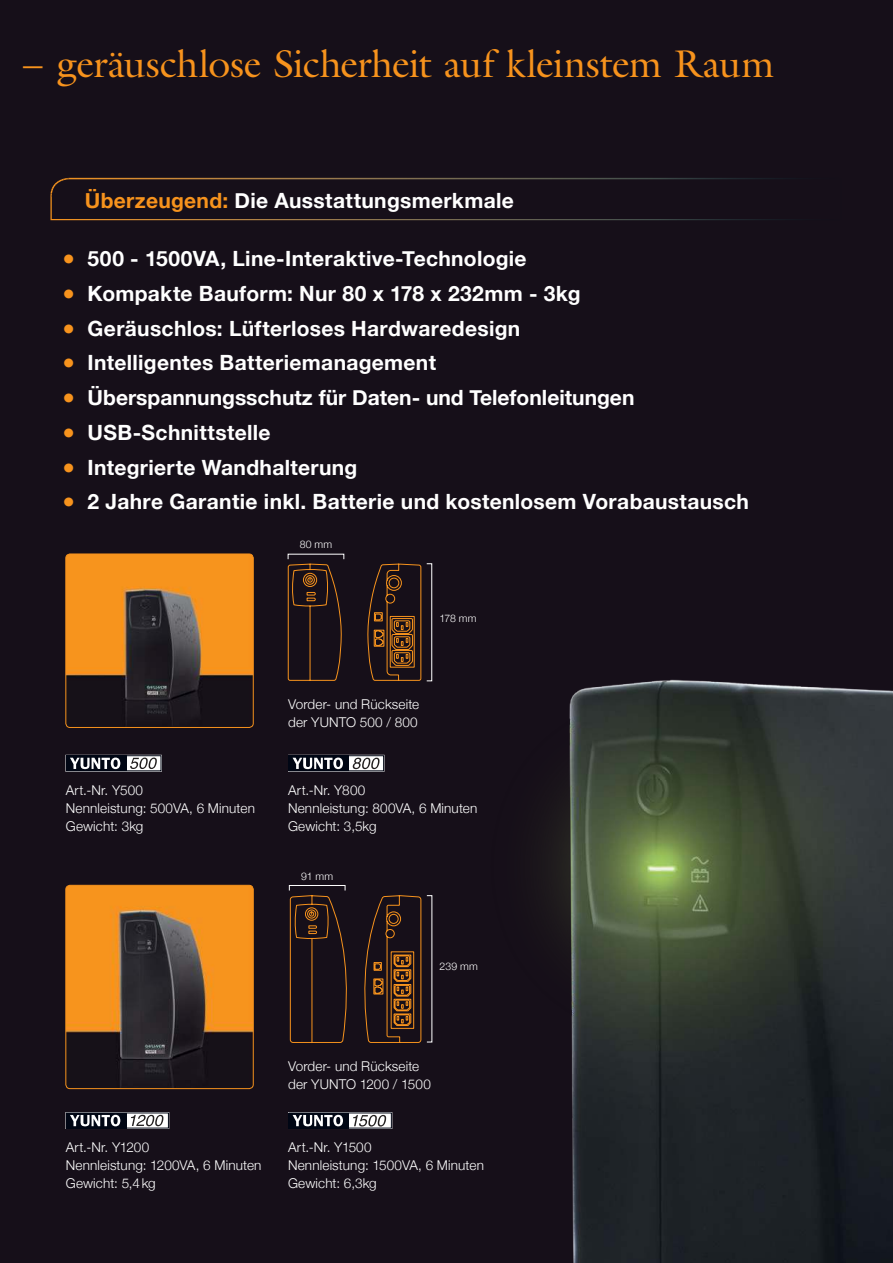
<style>
.page{position:relative;width:893px;height:1263px;background:#160f19}
.page>*{position:absolute;margin:0;border:0;box-sizing:border-box;transform-origin:0 0}
.t1{font:39px "Galliard";letter-spacing:-.015em;color:#f7931d}
.t2{font:700 21px "Helvetica Neue";letter-spacing:.015em;color:#fff}
.t3{font:300 13.5px/18px "Helvetica Neue";letter-spacing:.01em;color:#fff}
.t4{font:300 10.5px "Helvetica Neue";letter-spacing:.015em;color:#fff}
.s1{color:#f7931d}
.s2{font-weight:400;color:#f7931d}
</style>
<div class="page">
<svg style="left:50px;top:178px;width:20px;height:19px"></svg>
<img style="left:50px;top:197px;width:2px;height:23px">
<img style="left:51px;top:219px;width:728px;height:1px">
<img style="left:69px;top:178px;width:710px;height:1px">
<div style="left:289px;top:885px;width:56px;height:6px;border:1px solid #fff"></div>
<img style="left:66px;top:554px;width:187px;height:172px">
<div style="left:65px;top:554px;width:189px;height:174px;border:1px solid #f7931d;border-radius:4px"></div>
<img style="left:67px;top:887px;width:185px;height:200px">
<div style="left:65px;top:885px;width:189px;height:204px;border:1px solid #f7931d;border-radius:4px"></div>
<svg style="left:65px;top:755px;width:97px;height:17px"></svg>
<svg style="left:126px;top:755px;width:35px;height:16px"></svg>
<div style="left:66px;top:755px;width:60px;height:16px;background:#000614"></div>
<svg style="left:70px;top:757px;width:50px;height:12px"></svg>
<svg style="left:130px;top:757px;width:27px;height:12px"></svg>
<svg style="left:288px;top:755px;width:96px;height:17px"></svg>
<div style="left:289px;top:755px;width:95px;height:16px;background:#fff;border:1px solid #000614"></div>
<div style="left:289px;top:755px;width:60px;height:16px;background:#000614"></div>
<svg style="left:293px;top:757px;width:50px;height:12px"></svg>
<svg style="left:353px;top:758px;width:27px;height:11px"></svg>
<svg style="left:65px;top:1112px;width:104px;height:17px"></svg>
<svg style="left:126px;top:1112px;width:43px;height:16px"></svg>
<div style="left:66px;top:1112px;width:60px;height:16px;background:#000614"></div>
<svg style="left:70px;top:1115px;width:50px;height:11px"></svg>
<svg style="left:131px;top:1115px;width:33px;height:11px"></svg>
<svg style="left:288px;top:1112px;width:104px;height:17px"></svg>
<svg style="left:289px;top:1112px;width:103px;height:16px"></svg>
<div style="left:289px;top:1112px;width:60px;height:16px;background:#000614"></div>
<svg style="left:293px;top:1115px;width:50px;height:11px"></svg>
<svg style="left:353px;top:1115px;width:33px;height:11px"></svg>
<svg style="left:287px;top:563px;width:55px;height:118px"></svg>
<svg style="left:367px;top:563px;width:30px;height:118px"></svg>
<svg style="left:290px;top:895px;width:107px;height:148px"></svg>
<img style="left:397px;top:563px;width:496px;height:700px">
<h1 class="t1" style="left:23px;top:49px;width:752px">– geräuschlose Sicherheit auf kleinstem Raum</h1>
<p class="t2" style="left:85px;top:189px;width:430px"><span class="s1">Überzeugend:</span> Die Ausstattungsmerkmale</p>
<p class="t2" style="left:62px;top:247px;width:466px"><span class="s2">●</span> 500 - 1500VA, Line-Interaktive-Technologie</p>
<p class="t2" style="left:62px;top:282px;width:520px"><span class="s2">●</span> Kompakte Bauform: Nur 80 x 178 x 232mm - 3kg</p>
<p class="t2" style="left:62px;top:316px;width:460px"><span class="s2">●</span> Geräuschlos: Lüfterloses Hardwaredesign</p>
<p class="t2" style="left:62px;top:351px;width:375px"><span class="s2">●</span> Intelligentes Batteriemanagement</p>
<p class="t2" style="left:62px;top:386px;width:574px"><span class="s2">●</span> Überspannungsschutz für Daten- und Telefonleitungen</p>
<p class="t2" style="left:62px;top:421px;width:210px"><span class="s2">●</span> USB-Schnittstelle</p>
<p class="t2" style="left:62px;top:455px;width:297px"><span class="s2">●</span> Integrierte Wandhalterung</p>
<p class="t2" style="left:62px;top:490px;width:688px"><span class="s2">●</span> 2 Jahre Garantie inkl. Batterie und kostenlosem Vorabaustausch</p>
<p class="t4" style="left:300px;top:539px;width:34px">80 mm</p>
<p class="t4" style="left:439px;top:613px;width:39px">178 mm</p>
<p class="t3" style="left:288px;top:696px;width:133px">Vorder- und Rückseite der YUNTO 500 / 800</p>
<p class="t3" style="left:66px;top:782px;width:191px">Art.-Nr. Y500<br>Nennleistung: 500VA, 6 Minuten<br>Gewicht: 3kg</p>
<p class="t3" style="left:288px;top:782px;width:191px">Art.-Nr. Y800<br>Nennleistung: 800VA, 6 Minuten<br>Gewicht: 3,5kg</p>
<p class="t4" style="left:301px;top:870px;width:34px">91 mm</p>
<p class="t4" style="left:439px;top:961px;width:40px">239 mm</p>
<p class="t3" style="left:288px;top:1057px;width:144px">Vorder- und Rückseite der YUNTO 1200 / 1500</p>
<p class="t3" style="left:66px;top:1138px;width:197px">Art.-Nr. Y1200<br>Nennleistung: 1200VA, 6 Minuten<br>Gewicht: 5,4 kg</p>
<p class="t3" style="left:288px;top:1138px;width:197px">Art.-Nr. Y1500<br>Nennleistung: 1500VA, 6 Minuten<br>Gewicht: 6,3kg</p>
</div>
